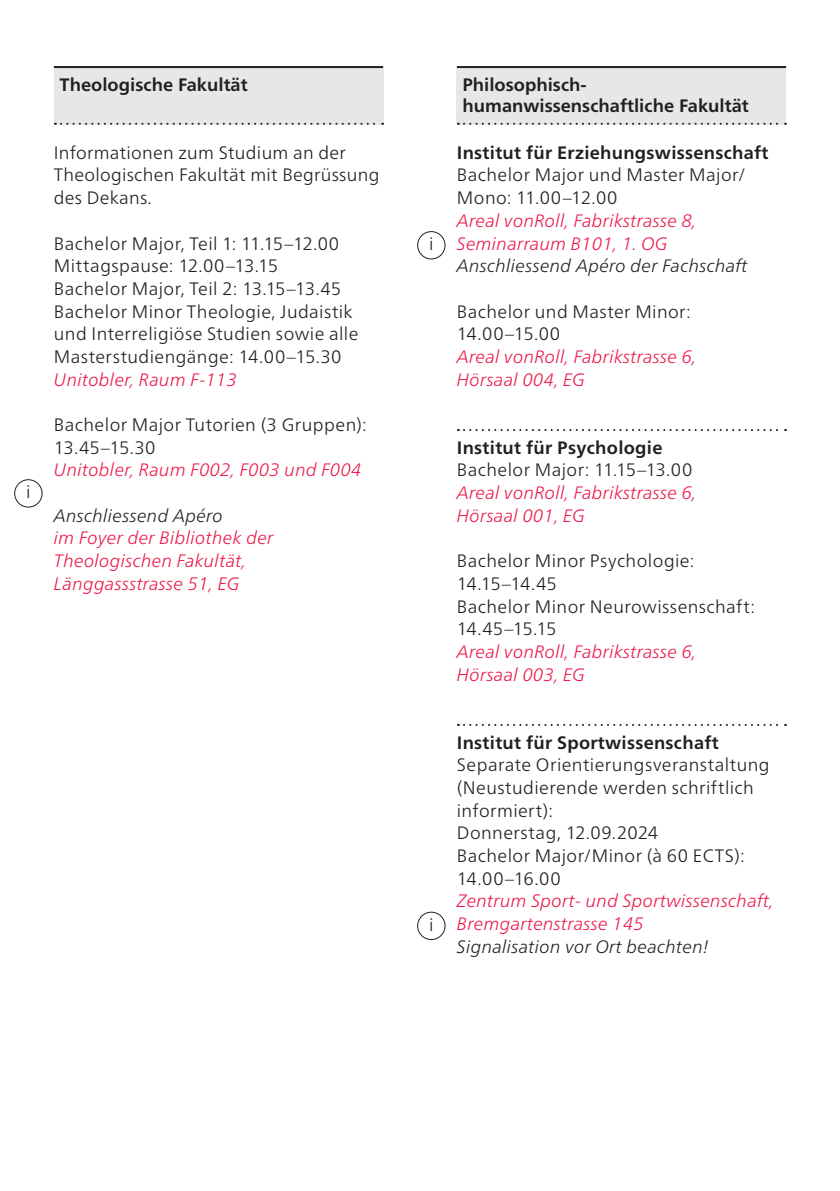
<style>
.page{position:relative;width:840px;height:1191px;background:#fff}
.page>*{position:absolute;margin:0;border:0;box-sizing:border-box;transform-origin:0 0}
._4_Grundtext{font:300 18px/22.6px "Frutiger Neue LT Pro";letter-spacing:.025em;color:#231f20}
._4_Grundtext-2{font:italic 300 18px/22.6px "Frutiger Neue LT Pro";letter-spacing:.015em;color:#ed1748}
._4_Grundtext-3{font:italic 300 18px "Frutiger Neue LT Pro";letter-spacing:.015em;color:#231f20}
.Grundtext_9_pt_mit_Linie_darüber{font:300 18px/22.6px "Frutiger Neue LT Pro";letter-spacing:.015em;color:#231f20}
.untertitel_9pt_pt_schwarz_Linie{font:700 18px/21.6px "Frutiger Neue LT Pro";color:#231f20}
.Institut_mit_Linie_darüber{font:700 18px "Frutiger Neue LT Pro";letter-spacing:.015em;color:#231f20}
.Grundtext_9_pt_mit_Linie_darüber-2{font:700 18px "Frutiger Neue LT Pro";letter-spacing:.015em;color:#231f20}
._3_Spitzmarke{font:300 18px "Frutiger Neue LT Pro";color:#231f20}
</style>
<div class="page">
<div style="left:54px;top:68px;width:329px;height:57px;background:#e6e7e9"></div>
<hr style="left:54px;top:66px;width:329px;height:2px;background:#231f20">
<svg style="left:55px;top:123px;width:328px;height:2px"></svg>
<div style="left:456px;top:68px;width:329px;height:56px;background:#e6e7e9"></div>
<hr style="left:456px;top:66px;width:329px;height:2px;background:#231f20">
<svg style="left:457px;top:123px;width:328px;height:2px"></svg>
<svg style="left:457px;top:429px;width:328px;height:2px"></svg>
<svg style="left:457px;top:724px;width:328px;height:2px"></svg>
<div style="left:14px;top:479px;width:29px;height:28px;border:1px solid #231f20;border-radius:50%"></div>
<div style="left:417px;top:911px;width:28px;height:29px;border:1px solid #231f20;border-radius:50%"></div>
<div style="left:417px;top:231px;width:28px;height:28px;border:1px solid #231f20;border-radius:50%"></div>
<p class="_3_Spitzmarke" style="left:26px;top:481px;width:6px">i</p>
<p class="untertitel_9pt_pt_schwarz_Linie" style="left:60px;top:74px;width:189px">Theologische Fakultät</p>
<p class="Grundtext_9_pt_mit_Linie_darüber" style="left:54px;top:141px;width:327px">Informationen zum Studium an der<br>Theologischen Fakultät mit Begrüssung des Dekans.</p>
<p class="_4_Grundtext" style="left:54px;top:232px;width:287px">Bachelor Major, Teil 1: 11.15–12.00</p>
<p class="_4_Grundtext" style="left:54px;top:254px;width:225px">Mittagspause: 12.00–13.15</p>
<p class="_4_Grundtext" style="left:54px;top:277px;width:288px">Bachelor Major, Teil 2: 13.15–13.45</p>
<p class="_4_Grundtext" style="left:54px;top:300px;width:306px">Bachelor Minor Theologie, Judaistik und Interreligiöse Studien sowie alle<br>Masterstudiengänge: 14.00–15.30</p>
<p class="_4_Grundtext-2" style="left:54px;top:368px;width:184px">Unitobler, Raum F-113</p>
<p class="_4_Grundtext" style="left:54px;top:413px;width:314px">Bachelor Major Tutorien (3 Gruppen):</p>
<p class="_4_Grundtext" style="left:54px;top:436px;width:103px">13.45–15.30</p>
<p class="_4_Grundtext-2" style="left:54px;top:459px;width:309px">Unitobler, Raum F002, F003 und F004</p>
<p class="_4_Grundtext-3" style="left:54px;top:505px;width:170px">Anschliessend Apéro</p>
<p class="_4_Grundtext-2" style="left:54px;top:527px;width:221px">im Foyer der Bibliothek der</p>
<p class="_4_Grundtext-2" style="left:54px;top:549px;width:193px">Theologischen Fakultät,<br>Länggassstrasse 51, EG</p>
<p class="_3_Spitzmarke" style="left:429px;top:233px;width:6px">i</p>
<p class="_3_Spitzmarke" style="left:429px;top:913px;width:6px">i</p>
<p class="untertitel_9pt_pt_schwarz_Linie" style="left:462px;top:74px;width:287px">Philosophisch&shy;humanwissenschaftliche Fakultät</p>
<p class="Grundtext_9_pt_mit_Linie_darüber-2" style="left:456px;top:142px;width:313px">Institut für Erziehungswissenschaft</p>
<p class="_4_Grundtext" style="left:456px;top:164px;width:290px">Bachelor Major und Master Major/<br>Mono: 11.00–12.00</p>
<p class="_4_Grundtext-2" style="left:456px;top:209px;width:241px">Areal vonRoll, Fabrikstrasse 8,</p>
<p class="_4_Grundtext-2" style="left:456px;top:232px;width:212px">Seminarraum B101, 1. OG</p>
<p class="_4_Grundtext-3" style="left:456px;top:255px;width:292px">Anschliessend Apéro der Fachschaft</p>
<p class="_4_Grundtext" style="left:456px;top:300px;width:235px">Bachelor und Master Minor:<br>14.00–15.00</p>
<p class="_4_Grundtext-2" style="left:456px;top:345px;width:241px">Areal vonRoll, Fabrikstrasse 6,</p>
<p class="_4_Grundtext-2" style="left:456px;top:368px;width:130px">Hörsaal 004, EG</p>
<p class="Institut_mit_Linie_darüber" style="left:456px;top:437px;width:207px">Institut für Psychologie</p>
<p class="_4_Grundtext" style="left:456px;top:458px;width:237px">Bachelor Major: 11.15–13.00</p>
<p class="_4_Grundtext-2" style="left:456px;top:481px;width:241px">Areal vonRoll, Fabrikstrasse 6,<br>Hörsaal 001, EG</p>
<p class="_4_Grundtext" style="left:456px;top:549px;width:239px">Bachelor Minor Psychologie:</p>
<p class="_4_Grundtext" style="left:456px;top:572px;width:101px">14.15–14.45</p>
<p class="_4_Grundtext" style="left:456px;top:595px;width:299px">Bachelor Minor Neurowissenschaft:</p>
<p class="_4_Grundtext" style="left:456px;top:617px;width:101px">14.45–15.15</p>
<p class="_4_Grundtext-2" style="left:456px;top:640px;width:241px">Areal vonRoll, Fabrikstrasse 6,</p>
<p class="_4_Grundtext-2" style="left:456px;top:663px;width:130px">Hörsaal 003, EG</p>
<p class="Institut_mit_Linie_darüber" style="left:456px;top:731px;width:263px">Institut für Sportwissenschaft</p>
<p class="_4_Grundtext" style="left:456px;top:753px;width:314px">Separate Orientierungsveranstaltung</p>
<p class="_4_Grundtext" style="left:456px;top:776px;width:298px">(Neustudierende werden schriftlich informiert):</p>
<p class="_4_Grundtext" style="left:456px;top:821px;width:203px">Donnerstag, 12.09.2024</p>
<p class="_4_Grundtext" style="left:456px;top:844px;width:289px">Bachelor Major/Minor (à 60 ECTS):<br>14.00–16.00</p>
<p class="_4_Grundtext-2" style="left:456px;top:889px;width:318px">Zentrum Sport- und Sportwissenschaft,<br>Bremgartenstrasse 145</p>
<p class="_4_Grundtext-3" style="left:456px;top:936px;width:253px">Signalisation vor Ort beachten!</p>
</div>
